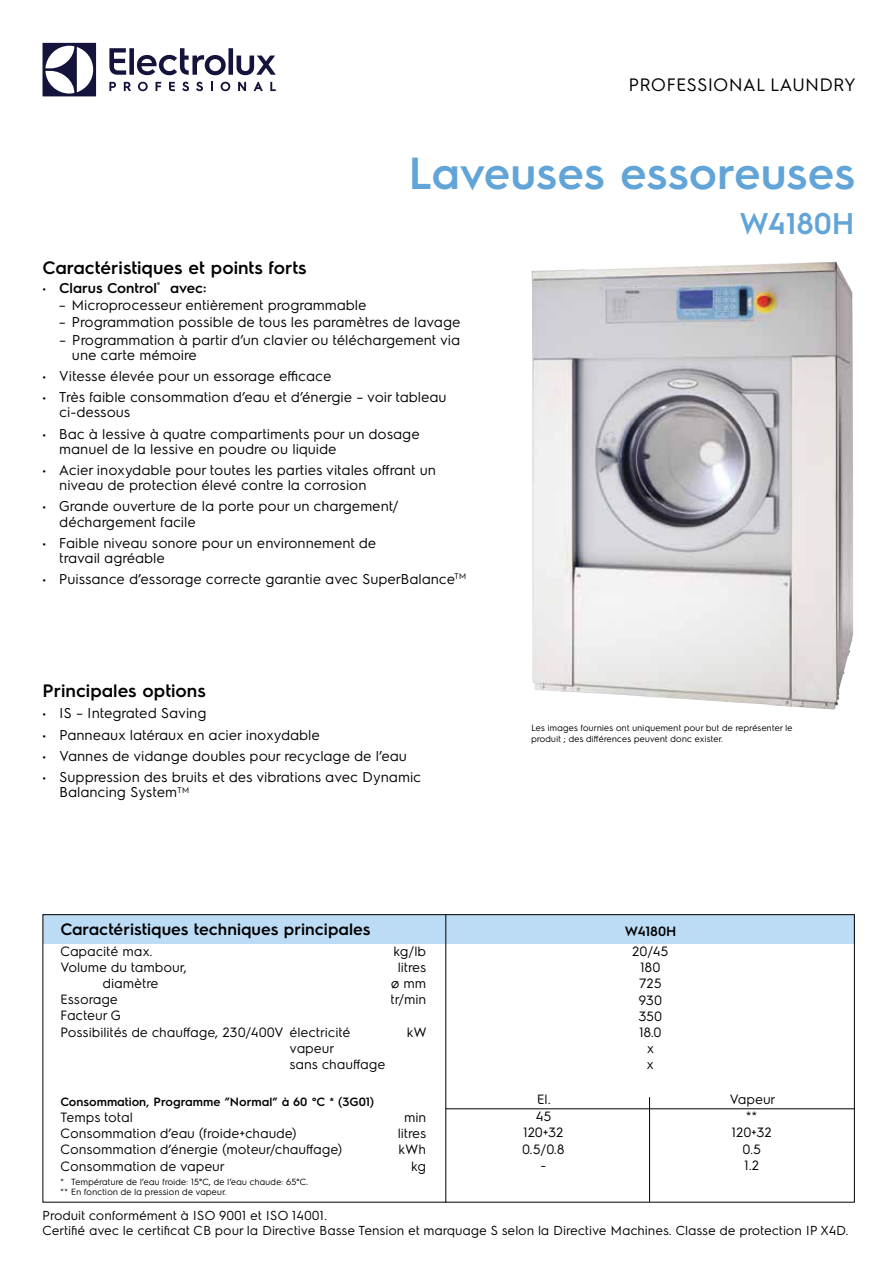
<style>
.page{position:relative;width:893px;height:1263px;background:#fff}
.page>*{position:absolute;margin:0;border:0;box-sizing:border-box;transform-origin:0 0}
.t1{font:600 45px "Electrolux Sans";color:#61a4d7}
.t2{font:600 30px "Electrolux Sans";color:#61a4d7}
.t3{font:600 18px "Electrolux Sans";color:#000}
.t4{font:18px "Electrolux Sans";color:#000}
.t5{font:600 16.5px "Electrolux Sans";color:#000}
.t6{font:14.25px/15px "Electrolux Sans";color:#000}
.t7{font:600 14.25px "Electrolux Sans";color:#000}
.t8{font:13.5px/16.2px "Electrolux Sans";color:#000}
.t9{font:600 13.5px "Electrolux Sans";color:#000}
.t10{font:13.05px/15.6px "Electrolux Sans";color:#000}
.t11{font:600 12px "Electrolux Sans";color:#000}
.t12{font:9px/9.9px "Electrolux Sans";color:#000}
.s1{font-weight:400}
</style>
<div class="page">
<svg style="left:43px;top:43px;width:53px;height:53px"></svg>
<svg style="left:109px;top:48px;width:167px;height:27px"></svg>
<svg style="left:270px;top:82px;width:6px;height:9px"></svg>
<svg style="left:221px;top:82px;width:9px;height:9px"></svg>
<svg style="left:211px;top:82px;width:2px;height:9px"></svg>
<svg style="left:196px;top:82px;width:7px;height:9px"></svg>
<svg style="left:182px;top:82px;width:7px;height:9px"></svg>
<svg style="left:169px;top:82px;width:6px;height:9px"></svg>
<svg style="left:156px;top:82px;width:5px;height:9px"></svg>
<svg style="left:138px;top:82px;width:10px;height:9px"></svg>
<svg style="left:124px;top:82px;width:7px;height:9px"></svg>
<svg style="left:109px;top:82px;width:7px;height:9px"></svg>
<svg style="left:254px;top:82px;width:9px;height:9px"></svg>
<svg style="left:238px;top:82px;width:8px;height:9px"></svg>
<hr style="left:446px;top:1108px;width:409px;height:1px;background:#000">
<div style="left:43px;top:915px;width:811px;height:29px;background:#bcdbf4"></div>
<hr style="left:445px;top:914px;width:1px;height:288px;background:#000">
<img style="left:531px;top:262px;width:322px;height:448px">
<hr style="left:649px;top:1097px;width:1px;height:105px;background:#000">
<p class="t4" style="left:629px;top:72px;width:229px">PROFESSIONAL LAUNDRY</p>
<h1 class="t1" style="left:409px;top:142px;width:448px">Laveuses essoreuses</h1>
<h2 class="t2" style="left:740px;top:202px;width:117px">W4180H</h2>
<p class="t3" style="left:43px;top:255px;width:266px">Caractéristiques et points forts</p>
<p class="t7" style="left:43px;top:278px;width:165px"><span class="s1">•</span> Clarus Control<sup>®</sup> avec:</p>
<p class="t6" style="left:59px;top:297px;width:309px">– Microprocesseur entièrement programmable</p>
<p class="t6" style="left:59px;top:314px;width:403px">– Programmation possible de tous les paramètres de lavage</p>
<p class="t6" style="left:72px;top:331px;width:390px;text-indent:-13px">– Programmation à partir d’un clavier ou téléchargement via une carte mémoire</p>
<p class="t6" style="left:43px;top:367px;width:291px">• Vitesse élevée pour un essorage efficace</p>
<p class="t6" style="left:60px;top:389px;width:389px;text-indent:-17px">• Très faible consommation d’eau et d’énergie – voir tableau ci-dessous</p>
<p class="t6" style="left:60px;top:425px;width:362px;text-indent:-17px">• Bac à lessive à quatre compartiments pour un dosage manuel de la lessive en poudre ou liquide</p>
<p class="t6" style="left:60px;top:462px;width:378px;text-indent:-17px">• Acier inoxydable pour toutes les parties vitales offrant un niveau de protection élevé contre la corrosion</p>
<p class="t6" style="left:60px;top:498px;width:341px;text-indent:-17px">• Grande ouverture de la porte pour un chargement/ déchargement facile</p>
<p class="t6" style="left:60px;top:534px;width:319px;text-indent:-17px">• Faible niveau sonore pour un environnement de travail agréable</p>
<p class="t6" style="left:43px;top:571px;width:425px">• Puissance d’essorage correcte garantie avec SuperBalance<sup>TM</sup></p>
<p class="t3" style="left:43px;top:678px;width:165px">Principales options</p>
<p class="t6" style="left:43px;top:705px;width:166px">• IS – Integrated Saving</p>
<p class="t6" style="left:43px;top:726px;width:279px">• Panneaux latéraux en acier inoxydable</p>
<p class="t6" style="left:43px;top:747px;width:366px">• Vannes de vidange doubles pour recyclage de l’eau</p>
<p class="t6" style="left:60px;top:769px;width:363px;text-indent:-17px">• Suppression des bruits et des vibrations avec Dynamic<br>Balancing System<sup>TM</sup></p>
<p class="t5" style="left:60px;top:918px;width:312px">Caractéristiques techniques principales</p>
<p class="t8" style="left:60px;top:942px;width:94px">Capacité max.</p>
<p class="t8" style="left:394px;top:942px;width:34px">kg/lb</p>
<p class="t8" style="left:60px;top:958px;width:128px">Volume du tambour,</p>
<p class="t8" style="left:398px;top:958px;width:30px">litres</p>
<p class="t8" style="left:103px;top:974px;width:57px">diamètre</p>
<p class="t8" style="left:391px;top:974px;width:37px">ø mm</p>
<p class="t8" style="left:60px;top:990px;width:59px">Essorage</p>
<p class="t8" style="left:391px;top:990px;width:37px">tr/min</p>
<p class="t8" style="left:60px;top:1007px;width:292px">Facteur G<br>Possibilités de chauffage, 230/400V électricité</p>
<p class="t8" style="left:407px;top:1023px;width:21px">kW</p>
<p class="t8" style="left:290px;top:1039px;width:97px">vapeur<br>sans chauffage</p>
<p class="t11" style="left:60px;top:1093px;width:315px">Consommation, Programme ”Normal” à 60 °C * (3G01)</p>
<p class="t8" style="left:60px;top:1108px;width:74px">Temps total</p>
<p class="t8" style="left:404px;top:1108px;width:24px">min</p>
<p class="t8" style="left:60px;top:1124px;width:238px">Consommation d’eau (froide+chaude)</p>
<p class="t8" style="left:398px;top:1124px;width:30px">litres</p>
<p class="t8" style="left:60px;top:1140px;width:284px">Consommation d’énergie (moteur/chauffage)</p>
<p class="t8" style="left:399px;top:1140px;width:29px">kWh</p>
<p class="t8" style="left:60px;top:1157px;width:166px">Consommation de vapeur</p>
<p class="t8" style="left:411px;top:1157px;width:16px">kg</p>
<p class="t12" style="left:61px;top:1176px;width:249px">* Température de l’eau froide: 15°C, de l’eau chaude: 65°C. ** En fonction de la pression de vapeur.</p>
<p class="t12" style="left:531px;top:722px;width:263px;line-height:10.8px">Les images fournies ont uniquement pour but de représenter le produit ; des différences peuvent donc exister.</p>
<p class="t9" style="left:625px;top:921px;width:53px">W4180H</p>
<p class="t8" style="left:633px;top:942px;width:38px;text-align:center">20/45<br>180<br>725<br>930<br>350<br>18.0<br>x<br>x</p>
<p class="t8" style="left:537px;top:1090px;width:15px">El.</p>
<p class="t8" style="left:730px;top:1090px;width:47px">Vapeur</p>
<p class="t8" style="left:536px;top:1107px;width:17px">45</p>
<p class="t8" style="left:746px;top:1107px;width:13px">**</p>
<p class="t8" style="left:523px;top:1124px;width:42px">120+32</p>
<p class="t8" style="left:732px;top:1124px;width:42px">120+32</p>
<p class="t8" style="left:522px;top:1140px;width:44px">0.5/0.8</p>
<p class="t8" style="left:743px;top:1140px;width:20px">0.5</p>
<p class="t8" style="left:541px;top:1156px;width:7px">-</p>
<p class="t8" style="left:744px;top:1156px;width:17px">1.2</p>
<p class="t10" style="left:43px;top:1206px;width:808px">Produit conformément à ISO 9001 et ISO 14001.<br>Certifié avec le certificat CB pour la Directive Basse Tension et marquage S selon la Directive Machines. Classe de protection IP X4D.</p>
</div>
